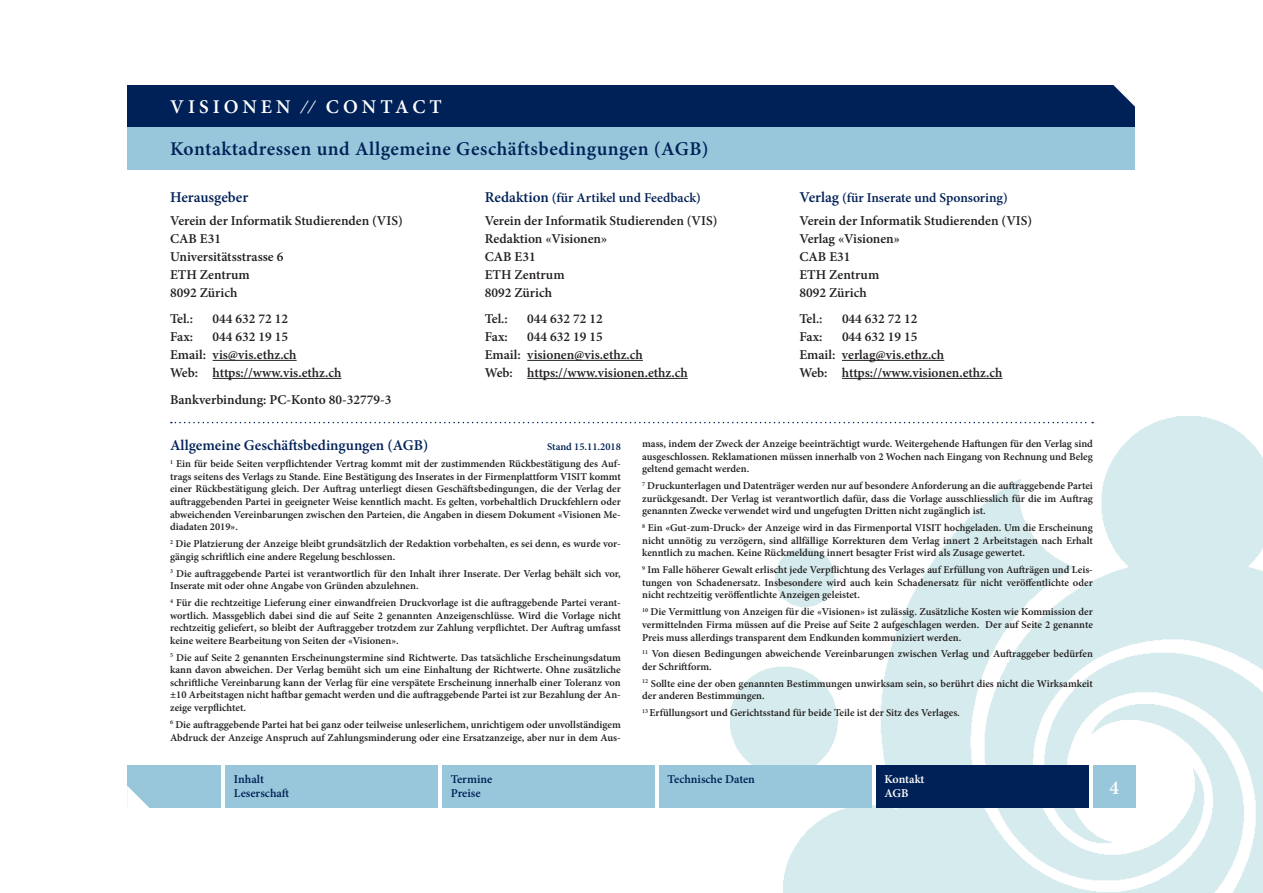
<style>
.page{position:relative;width:1263px;height:893px;background:#fff}
.page>*{position:absolute;margin:0;border:0;box-sizing:border-box;transform-origin:0 0}
.Titel_2{font:600 19.5px "Minion Pro";letter-spacing:.025em;color:#002157}
.Titel_1{font:600 19.5px "Minion Pro";letter-spacing:.21em;color:#fff}
.Zwischentitel{font:600 15px "Minion Pro";color:#002157}
.Neuer_Text{font:600 13.5px "Minion Pro";color:#231f20}
.Zwischentitel-2{font:600 13.5px "Minion Pro";color:#002157}
.t1{font:600 12px/14.4px "Minion Pro";color:#002157}
.t2{font:600 12px "Minion Pro";letter-spacing:-.01em;color:#fff}
.Neuer_Text-2{font:600 10.5px/12.6px "Minion Pro";color:#231f20;text-align:justify}
.Zwischentitel-3{font:600 10.5px "Minion Pro";color:#002157}
.s1{font-size:15px}
</style>
<div class="page">
<img style="left:730px;top:417px;width:533px;height:476px">
<div style="left:128px;top:85px;width:1007px;height:43px;background:#002157"></div>
<div style="left:128px;top:128px;width:1007px;height:42px;background:#98c6db"></div>
<div style="left:128px;top:765px;width:93px;height:43px;background:#98c6db"></div>
<svg style="left:127px;top:786px;width:23px;height:22px"></svg>
<div style="left:225px;top:765px;width:213px;height:43px;background:#98c6db"></div>
<div style="left:1093px;top:765px;width:42px;height:43px;background:#98c6db"></div>
<svg style="left:1113px;top:85px;width:22px;height:22px"></svg>
<div style="left:442px;top:765px;width:213px;height:43px;background:#98c6db"></div>
<div style="left:659px;top:765px;width:213px;height:43px;background:#98c6db"></div>
<div style="left:876px;top:765px;width:213px;height:43px;background:#002157"></div>
<hr style="left:213px;top:360px;width:84px;height:1px;background:#231f20">
<hr style="left:213px;top:378px;width:128px;height:1px;background:#231f20">
<hr style="left:527px;top:360px;width:116px;height:1px;background:#231f20">
<hr style="left:527px;top:378px;width:161px;height:1px;background:#231f20">
<hr style="left:842px;top:360px;width:102px;height:1px;background:#231f20">
<hr style="left:842px;top:378px;width:160px;height:1px;background:#231f20">
<svg style="left:171px;top:422px;width:922px;height:1px"></svg>
<p class="Titel_1" style="left:170px;top:93px;width:273px">VISIONEN ∕∕ CONTACT</p>
<p class="Titel_2" style="left:170px;top:135px;width:540px">Kontaktadressen und Allgemeine Geschäftsbedingungen (AGB)</p>
<p class="Zwischentitel" style="left:170px;top:187px;width:80px">Herausgeber</p>
<p class="Neuer_Text" style="left:170px;top:211px;width:234px">Verein der Informatik Studierenden (VIS)</p>
<p class="Neuer_Text" style="left:170px;top:229px;width:52px">CAB E31</p>
<p class="Neuer_Text" style="left:170px;top:247px;width:115px">Universitätsstrasse 6</p>
<p class="Neuer_Text" style="left:170px;top:265px;width:81px">ETH Zentrum</p>
<p class="Neuer_Text" style="left:170px;top:283px;width:69px">8092 Zürich</p>
<p class="Neuer_Text" style="left:170px;top:309px;width:25px">Tel.:</p>
<p class="Neuer_Text" style="left:213px;top:309px;width:77px">044 632 72 12</p>
<p class="Neuer_Text" style="left:170px;top:327px;width:25px">Fax:</p>
<p class="Neuer_Text" style="left:213px;top:327px;width:77px">044 632 19 15</p>
<p class="Neuer_Text" style="left:170px;top:345px;width:128px">Email: vis@vis.ethz.ch</p>
<p class="Neuer_Text" style="left:170px;top:363px;width:173px">Web: https://www.vis.ethz.ch</p>
<p class="Neuer_Text" style="left:170px;top:390px;width:223px">Bankverbindung: PC-Konto 80-32779-3</p>
<p class="Zwischentitel-2" style="left:485px;top:189px;width:218px"><span class="s1">Redaktion</span> (für Artikel und Feedback)</p>
<p class="Neuer_Text" style="left:485px;top:211px;width:234px">Verein der Informatik Studierenden (VIS)</p>
<p class="Neuer_Text" style="left:485px;top:229px;width:124px">Redaktion «Visionen»</p>
<p class="Neuer_Text" style="left:485px;top:247px;width:52px">CAB E31</p>
<p class="Neuer_Text" style="left:485px;top:265px;width:81px">ETH Zentrum</p>
<p class="Neuer_Text" style="left:485px;top:283px;width:69px">8092 Zürich</p>
<p class="Neuer_Text" style="left:485px;top:309px;width:25px">Tel.:</p>
<p class="Neuer_Text" style="left:527px;top:309px;width:77px">044 632 72 12</p>
<p class="Neuer_Text" style="left:485px;top:327px;width:25px">Fax:</p>
<p class="Neuer_Text" style="left:527px;top:327px;width:77px">044 632 19 15</p>
<p class="Neuer_Text" style="left:485px;top:345px;width:160px">Email: visionen@vis.ethz.ch</p>
<p class="Neuer_Text" style="left:485px;top:363px;width:204px">Web: https://www.visionen.ethz.ch</p>
<p class="Zwischentitel-2" style="left:799px;top:189px;width:210px"><span class="s1">Verlag</span> (für Inserate und Sponsoring)</p>
<p class="Neuer_Text" style="left:799px;top:211px;width:234px">Verein der Informatik Studierenden (VIS)</p>
<p class="Neuer_Text" style="left:799px;top:229px;width:102px">Verlag «Visionen»</p>
<p class="Neuer_Text" style="left:799px;top:247px;width:52px">CAB E31</p>
<p class="Neuer_Text" style="left:799px;top:265px;width:81px">ETH Zentrum</p>
<p class="Neuer_Text" style="left:799px;top:283px;width:69px">8092 Zürich</p>
<p class="Neuer_Text" style="left:799px;top:309px;width:25px">Tel.:</p>
<p class="Neuer_Text" style="left:842px;top:309px;width:77px">044 632 72 12</p>
<p class="Neuer_Text" style="left:799px;top:327px;width:25px">Fax:</p>
<p class="Neuer_Text" style="left:842px;top:327px;width:77px">044 632 19 15</p>
<p class="Neuer_Text" style="left:799px;top:345px;width:146px">Email: verlag@vis.ethz.ch</p>
<p class="Neuer_Text" style="left:799px;top:363px;width:204px">Web: https://www.visionen.ethz.ch</p>
<p class="Zwischentitel" style="left:170px;top:435px;width:260px">Allgemeine Geschäftsbedingungen (AGB)</p>
<p class="Zwischentitel-3" style="left:547px;top:440px;width:75px">Stand 15.11.2018</p>
<p class="Neuer_Text-2" style="left:170px;top:457px;width:452px"><sup>1</sup> Ein für beide Seiten verpflichtender Vertrag kommt mit der zustimmenden Rückbestätigung des Auf&shy;trags seitens des Verlags zu Stande. Eine Bestätigung des Inserates in der Firmenplattform VISIT kommt einer Rückbestätigung gleich. Der Auftrag unterliegt diesen Geschäftsbedingungen, die der Verlag der auftraggebenden Partei in geeigneter Weise kenntlich macht. Es gelten, vorbehaltlich Druckfehlern oder abweichenden Vereinbarungen zwischen den Parteien, die Angaben in diesem Dokument «Visionen Me&shy;diadaten 2019».</p>
<p class="Neuer_Text-2" style="left:170px;top:537px;width:452px"><sup>2</sup> Die Platzierung der Anzeige bleibt grundsätzlich der Redaktion vorbehalten, es sei denn, es wurde vor&shy;gängig schriftlich eine andere Regelung beschlossen.</p>
<p class="Neuer_Text-2" style="left:170px;top:567px;width:452px"><sup>3</sup> Die auftraggebende Partei ist verantwortlich für den Inhalt ihrer Inserate. Der Verlag behält sich vor,<br>Inserate mit oder ohne Angabe von Gründen abzulehnen.</p>
<p class="Neuer_Text-2" style="left:170px;top:596px;width:452px"><sup>4</sup> Für die rechtzeitige Lieferung einer einwandfreien Druckvorlage ist die auftraggebende Partei verant&shy;wortlich. Massgeblich dabei sind die auf Seite 2 genannten Anzeigenschlüsse. Wird die Vorlage nicht rechtzeitig geliefert, so bleibt der Auftraggeber trotzdem zur Zahlung verpflichtet. Der Auftrag umfasst keine weitere Bearbeitung von Seiten der «Visionen».</p>
<p class="Neuer_Text-2" style="left:170px;top:651px;width:452px"><sup>5</sup> Die auf Seite 2 genannten Erscheinungstermine sind Richtwerte. Das tatsächliche Erscheinungsdatum kann davon abweichen. Der Verlag bemüht sich um eine Einhaltung der Richtwerte. Ohne zusätzliche schriftliche Vereinbarung kann der Verlag für eine verspätete Erscheinung innerhalb einer Toleranz von ±10 Arbeitstagen nicht haftbar gemacht werden und die auftraggebende Partei ist zur Bezahlung der An&shy;zeige verpflichtet.</p>
<p class="Neuer_Text-2" style="left:170px;top:718px;width:452px"><sup>6</sup> Die auftraggebende Partei hat bei ganz oder teilweise unleserlichem, unrichtigem oder unvollständigem<br>Abdruck der Anzeige Anspruch auf Zahlungsminderung oder eine Ersatzanzeige, aber nur in dem Aus-</p>
<p class="Neuer_Text-2" style="left:642px;top:437px;width:452px">mass, indem der Zweck der Anzeige beeinträchtigt wurde. Weitergehende Haftungen für den Verlag sind ausgeschlossen. Reklamationen müssen innerhalb von 2 Wochen nach Eingang von Rechnung und Beleg geltend gemacht werden.</p>
<p class="Neuer_Text-2" style="left:642px;top:479px;width:452px"><sup>7</sup> Druckunterlagen und Datenträger werden nur auf besondere Anforderung an die auftraggebende Partei zurückgesandt. Der Verlag ist verantwortlich dafür, dass die Vorlage ausschliesslich für die im Auftrag genannten Zwecke verwendet wird und ungefugten Dritten nicht zugänglich ist.</p>
<p class="Neuer_Text-2" style="left:642px;top:521px;width:452px"><sup>8</sup> Ein «Gut-zum-Druck» der Anzeige wird in das Firmenportal VISIT hochgeladen. Um die Erscheinung nicht unnötig zu verzögern, sind allfällige Korrekturen dem Verlag innert 2 Arbeitstagen nach Erhalt kenntlich zu machen. Keine Rückmeldung innert besagter Frist wird als Zusage gewertet.</p>
<p class="Neuer_Text-2" style="left:642px;top:564px;width:452px"><sup>9</sup> Im Falle höherer Gewalt erlischt jede Verpflichtung des Verlages auf Erfüllung von Aufträgen und Leis&shy;tungen von Schadenersatz. Insbesondere wird auch kein Schadenersatz für nicht veröffentlichte oder nicht rechtzeitig veröffentlichte Anzeigen geleistet.</p>
<p class="Neuer_Text-2" style="left:642px;top:606px;width:452px"><sup>10</sup> Die Vermittlung von Anzeigen für die «Visionen» ist zulässig. Zusätzliche Kosten wie Kommission der vermittelnden Firma müssen auf die Preise auf Seite 2 aufgeschlagen werden. Der auf Seite 2 genannte Preis muss allerdings transparent dem Endkunden kommuniziert werden.</p>
<p class="Neuer_Text-2" style="left:642px;top:648px;width:452px"><sup>11</sup> Von diesen Bedingungen abweichende Vereinbarungen zwischen Verlag und Auftraggeber bedürfen der Schriftform.</p>
<p class="Neuer_Text-2" style="left:642px;top:677px;width:452px"><sup>12</sup> Sollte eine der oben genannten Bestimmungen unwirksam sein, so berührt dies nicht die Wirksamkeit der anderen Bestimmungen.</p>
<p class="Neuer_Text-2" style="left:642px;top:707px;width:319px"><sup>13</sup> Erfüllungsort und Gerichtsstand für beide Teile ist der Sitz des Verlages.</p>
<p class="t1" style="left:234px;top:771px;width:57px">Inhalt<br>Leserschaft</p>
<h1 class="Titel_1" style="left:1109px;top:774px;width:11px">4</h1>
<p class="t1" style="left:451px;top:771px;width:43px">Termine<br>Preise</p>
<p class="t1" style="left:668px;top:771px;width:89px">Technische Daten</p>
<p class="t2" style="left:884px;top:770px;width:42px">Kontakt</p>
<p class="t2" style="left:884px;top:785px;width:26px">AGB</p>
</div>
